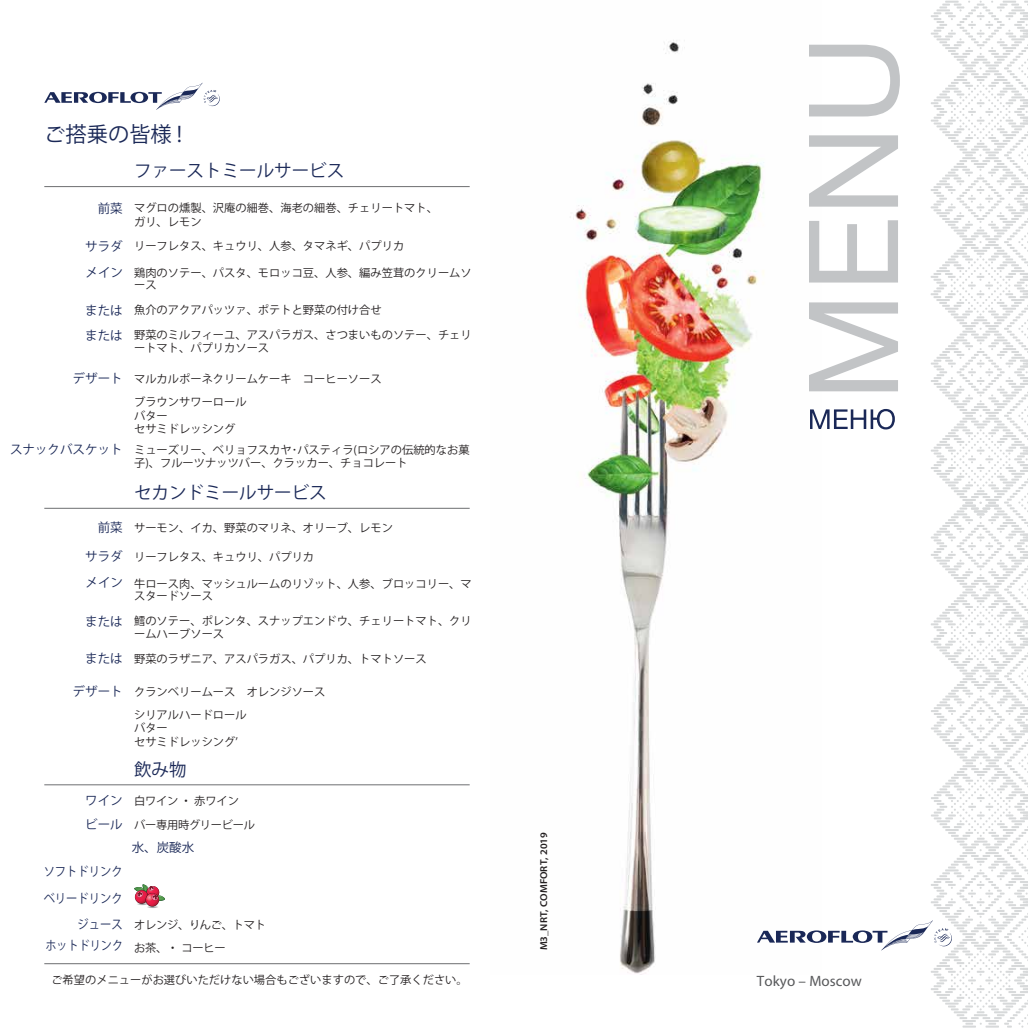
<style>
.page{position:relative;width:1028px;height:1028px;background:#fff}
.page>*{position:absolute;margin:0;border:0;box-sizing:border-box;transform-origin:0 0}
.t1{font:21.25px "Koz Go Pro";color:#1a2857}
.t2{font:17.5px "Koz Go Pro";color:#1a2857}
.t3{font:15px "Myriad Pro";letter-spacing:.005em;color:#58595b}
.t4{font:12.5px/25.1px "Koz Go Pro";color:#1a2857}
.t5{font:12.5px "Koz Go Pro";color:#1a2857;scale:.9 1}
.t6{font:11.25px/13.5px "Koz Go Pro";color:#231f20}
.t7{font:11.25px "Koz Go Pro";letter-spacing:-.025em;color:#231f20}
.t8{font:600 10px "Myriad Pro";color:#231f20;scale:1.07 1}
.s1{font-size:12.5px;color:#1a2857}
</style>
<div class="page">
<img style="left:573px;top:40px;width:184px;height:935px">
<svg style="left:757px;top:1px;width:271px;height:1026px"></svg>
<svg style="left:44px;top:83px;width:176px;height:27px"></svg>
<svg style="left:134px;top:884px;width:31px;height:24px"></svg>
<hr style="left:44px;top:186px;width:425px;height:1px;background:#6d6e71">
<hr style="left:44px;top:508px;width:425px;height:1px;background:#6d6e71">
<hr style="left:44px;top:963px;width:425px;height:1px;background:#6d6e71">
<hr style="left:44px;top:784px;width:425px;height:1px;background:#6d6e71">
<h1 class="t1" style="left:44px;top:120px;width:139px">ご搭乗の皆様 !</h1>
<h2 class="t2" style="left:134px;top:160px;width:211px">ファーストミールサービス</h2>
<p class="t6" style="left:134px;top:202px;width:305px;text-indent:-36px"><span class="s1">前菜</span> マグロの燻製、沢庵の細巻、海老の細巻、チェリートマト、ガリ、レモン</p>
<p class="t6" style="left:85px;top:240px;width:320px"><span class="s1">サラダ</span> リーフレタス、キュウリ、人参、タマネギ、パプリカ</p>
<p class="t6" style="left:134px;top:267px;width:339px;line-height:12.5px">鶏肉のソテー、パスタ、モロッコ豆、人参、編み笠茸のクリームソース</p>
<p class="t6" style="left:134px;top:304px;width:249px">魚介のアクアパッツァ、ポテトと野菜の付け合せ</p>
<p class="t6" style="left:134px;top:329px;width:339px;line-height:12.5px">野菜のミルフィーユ、アスパラガス、さつまいものソテー、チェリートマト、パプリカソース</p>
<p class="t4" style="left:86px;top:260px;width:39px">メイン</p>
<p class="t4" style="left:85px;top:298px;width:39px">またはまたは</p>
<p class="t6" style="left:73px;top:373px;width:310px"><span class="s1">デザート</span> マルカルポーネクリームケーキ　コーヒーソース</p>
<p class="t6" style="left:134px;top:396px;width:114px">ブラウンサワーロールバター<br>セサミドレッシング</p>
<p class="t6" style="left:134px;top:443px;width:337px;text-indent:-124px"><span class="s1">スナックバスケット</span> ミューズリー、ベリョフスカヤ･パスティラ(ロシアの伝統的なお菓子)、フルーツナッツバー、クラッカー、チョコレート</p>
<h2 class="t2" style="left:134px;top:481px;width:194px">セカンドミールサービス</h2>
<p class="t6" style="left:98px;top:521px;width:297px"><span class="s1">前菜</span> サーモン、イカ、野菜のマリネ、オリーブ、レモン</p>
<p class="t6" style="left:85px;top:550px;width:230px"><span class="s1">サラダ</span> リーフレタス、キュウリ、パプリカ</p>
<p class="t6" style="left:134px;top:577px;width:339px;line-height:12.5px">牛ロース肉、マッシュルームのリゾット、人参、ブロッコリー、マスタードソース</p>
<p class="t6" style="left:134px;top:615px;width:339px;line-height:12.5px">鱈のソテー、ポレンタ、スナップエンドウ、チェリートマト、クリームハーブソース</p>
<p class="t6" style="left:134px;top:652px;width:294px">野菜のラザニア、アスパラガス、パプリカ、トマトソース</p>
<p class="t4" style="left:86px;top:570px;width:39px">メイン</p>
<p class="t4" style="left:85px;top:609px;width:39px">または</p>
<p class="t4" style="left:85px;top:646px;width:39px">または</p>
<p class="t6" style="left:134px;top:680px;width:193px;line-height:23.1px;text-indent:-61px"><span class="s1">デザート</span> クランベリームース　オレンジソースシリアルハードロール</p>
<p class="t6" style="left:134px;top:722px;width:105px">バター<br>セサミドレッシングʼ</p>
<h2 class="t2" style="left:134px;top:757px;width:54px">飲み物</h2>
<p class="t6" style="left:85px;top:794px;width:155px"><span class="s1">ワイン</span> 白ワイン ・ 赤ワイン</p>
<p class="t4" style="left:85px;top:812px;width:39px">ビール</p>
<p class="t4" style="left:132px;top:835px;width:64px">水、炭酸水</p>
<p class="t7" style="left:134px;top:817px;width:122px">バー専用時グリービール</p>
<p class="t5" style="left:44px;top:863px;width:89px">ソフトドリンク</p>
<p class="t5" style="left:44px;top:890px;width:89px">ベリードリンク</p>
<p class="t7" style="left:78px;top:917px;width:190px"><span class="s1">ジュース</span> オレンジ、りんご、トマト</p>
<p class="t6" style="left:46px;top:941px;width:182px"><span class="s1">ホットドリンク</span> お茶、・コーヒー</p>
<p class="t6" style="left:51px;top:973px;width:418px">ご希望のメニューがお選びいただけない場合もございますので、ご了承ください。</p>
<p class="t8" style="left:537px;top:950px;width:112px;rotate:-90deg">M3_NRT, COMFORT, 2019</p>
<h3 class="t3" style="left:757px;top:971px;width:106px">Tokyo – Moscow</h3>
</div>
